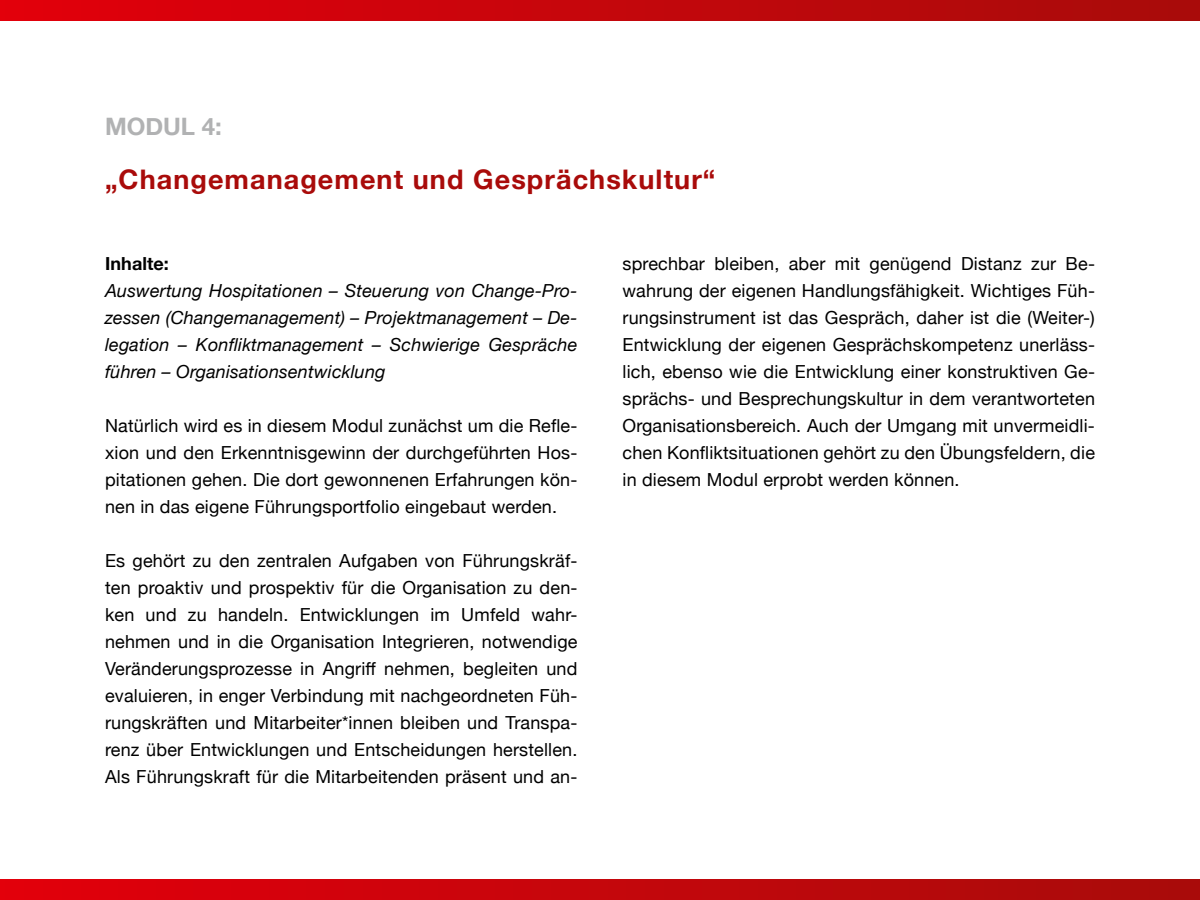
<style>
.page{position:relative;width:1200px;height:900px;background:#fff}
.page>*{position:absolute;margin:0;border:0;box-sizing:border-box;transform-origin:0 0}
.t1{font:700 27px "Helvetica Neue";letter-spacing:.04em;color:#a90b0a}
.t2{font:700 24px "Helvetica Neue";color:#b1b2b3}
.t3{font:18px/27px "Helvetica Neue";letter-spacing:.01em;color:#000;text-align:justify}
.t4{font:italic 18px/27px "Helvetica Neue";letter-spacing:.01em;color:#000;text-align:justify}
.t5{font:700 18px "Helvetica Neue";color:#000}
</style>
<div class="page">
<div style="left:0;top:879px;width:1200px;height:21px;background:linear-gradient(to right,#e2000c,#a80c0b)"></div>
<div style="left:0;top:0;width:1200px;height:20px;background:linear-gradient(to right,#e2000c,#a80c0b)"></div>
<h2 class="t2" style="left:105px;top:108px;width:118px">Modul 4:</h2>
<h1 class="t1" style="left:105px;top:158px;width:612px">„Changemanagement und Gesprächskultur“</h1>
<p class="t5" style="left:105px;top:249px;width:65px">Inhalte:</p>
<p class="t4" style="left:105px;top:278px;width:474px">Auswertung Hospitationen – Steuerung von Change-Pro&shy;zessen (Changemanagement) – Projektmanagement – De&shy;legation – Konfliktmanagement – Schwierige Gespräche führen – Organisationsentwicklung</p>
<p class="t3" style="left:105px;top:413px;width:474px">Natürlich wird es in diesem Modul zunächst um die Refle&shy;xion und den Erkenntnisgewinn der durchgeführten Hos&shy;pitationen gehen. Die dort gewonnenen Erfahrungen kön&shy;nen in das eigene Führungsportfolio eingebaut werden.</p>
<p class="t3" style="left:105px;top:548px;width:474px">Es gehört zu den zentralen Aufgaben von Führungskräf&shy;ten proaktiv und prospektiv für die Organisation zu den&shy;ken und zu handeln. Entwicklungen im Umfeld wahr&shy;nehmen und in die Organisation Integrieren, notwendige Veränderungsprozesse in Angriff nehmen, begleiten und evaluieren, in enger Verbindung mit nachgeordneten Füh&shy;rungskräften und Mitarbeiter*innen bleiben und Transpa&shy;renz über Entwicklungen und Entscheidungen herstellen.<br>Als Führungskraft für die Mitarbeitenden präsent und an-</p>
<p class="t3" style="left:622px;top:251px;width:474px">sprechbar bleiben, aber mit genügend Distanz zur Be&shy;wahrung der eigenen Handlungsfähigkeit. Wichtiges Füh&shy;rungsinstrument ist das Gespräch, daher ist die (Weiter-)<br>Entwicklung der eigenen Gesprächskompetenz unerläss&shy;lich, ebenso wie die Entwicklung einer konstruktiven Ge&shy;sprächs- und Besprechungskultur in dem verantworteten Organisationsbereich. Auch der Umgang mit unvermeidli&shy;chen Konfliktsituationen gehört zu den Übungsfeldern, die in diesem Modul erprobt werden können.</p>
</div>
